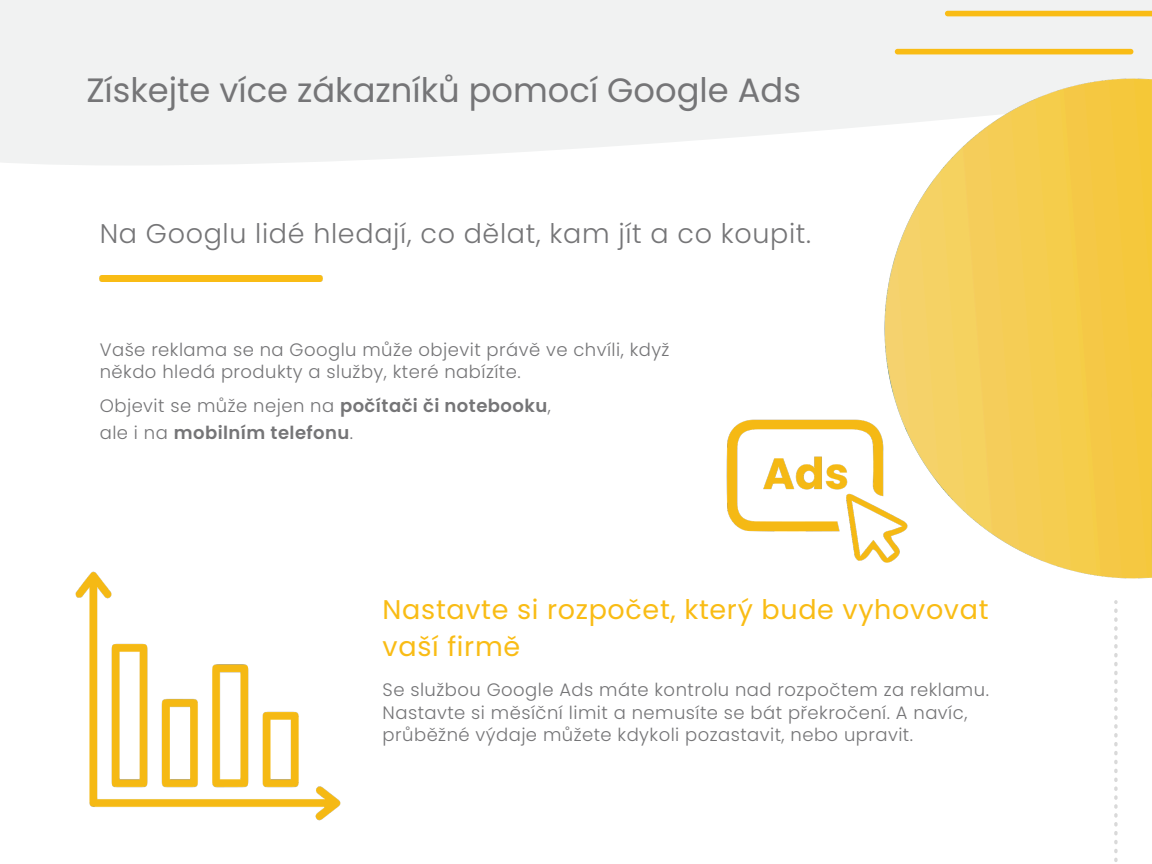
<style>
.page{position:relative;width:1152px;height:864px;background:#fff}
.page>*{position:absolute;margin:0;border:0;box-sizing:border-box;transform-origin:0 0}
.t1{font:33.75px "Poppins";color:#757577}
.t2{font:27px/37.2px "Poppins";letter-spacing:.025em;color:#f9bc15}
.t3{font:300 27px "Poppins";letter-spacing:.025em;color:#757577}
.t4{font:300 18px/22.5px "Poppins";letter-spacing:.025em;color:#757577}
.t5{font:600 18px "Poppins";letter-spacing:.025em;color:#757577}
.s1{font-weight:600}
.s2{font-weight:300}
</style>
<div class="page">
<div style="left:0;top:0;width:1152px;height:165px;background:#f1f2f2"></div>
<svg style="left:945px;top:11px;width:207px;height:5px"></svg>
<div style="left:895px;top:49px;width:238px;height:5px;background:#f9bc15;border-radius:3px"></div>
<svg style="left:1114px;top:600px;width:4px;height:235px"></svg>
<img style="left:100px;top:275px;width:223px;height:6px">
<img style="left:75px;top:571px;width:266px;height:250px">
<img style="left:721px;top:74px;width:431px;height:505px">
<p class="t1" style="left:86px;top:66px;width:716px">Získejte více zákazníků pomocí Google Ads</p>
<p class="t3" style="left:100px;top:215px;width:713px">Na Googlu lidé hledají, co dělat, kam jít a co koupit.</p>
<p class="t4" style="left:100px;top:338px;width:571px">Vaše reklama se na Googlu může objevit právě ve chvíli, když někdo hledá produkty a služby, které nabízíte.</p>
<h2 class="t4" style="left:100px;top:394px;width:453px">Objevit se může nejen na <span class="s1">počítači či notebooku</span>,</h2>
<p class="t5" style="left:100px;top:420px;width:255px"><span class="s2">ale i na</span> mobilním telefonu<span class="s2">.</span></p>
<p class="t2" style="left:383px;top:591px;width:607px">Nastavte si rozpočet, který bude vyhovovat vaší firmě</p>
<p class="t4" style="left:383px;top:679px;width:608px">Se službou Google Ads máte kontrolu nad rozpočtem za reklamu.<br>Nastavte si měsíční limit a nemusíte se bát překročení. A navíc, průběžné výdaje můžete kdykoli pozastavit, nebo upravit.</p>
</div>
